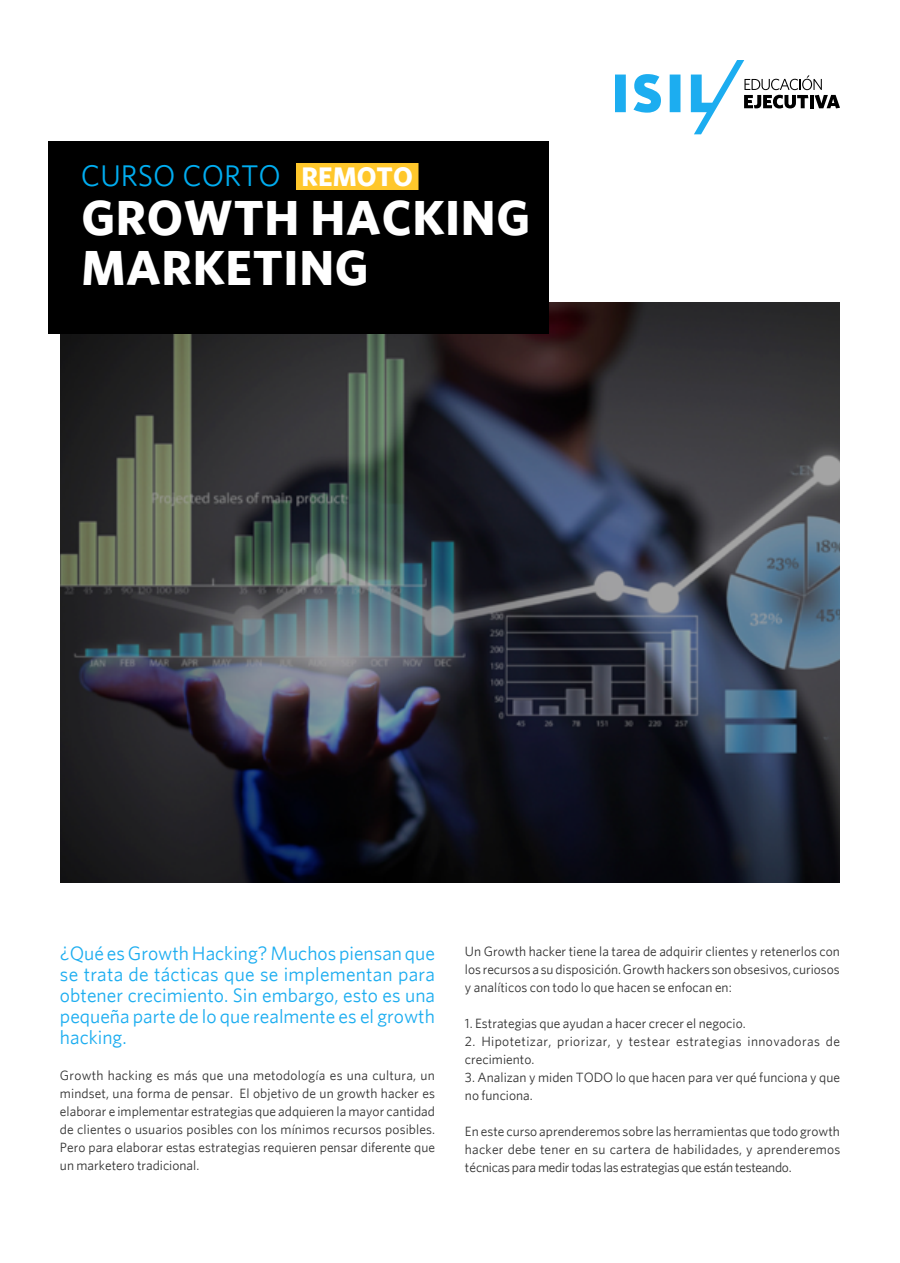
<style>
.page{position:relative;width:900px;height:1263px;background:#fff}
.page>*{position:absolute;margin:0;border:0;box-sizing:border-box;transform-origin:0 0}
.t1{font:700 49.5px/49.5px "Whitney";letter-spacing:.015em;color:#fff}
.t2{font:30px "Whitney";color:#00adf0}
.t3{font:19.5px/21px "Whitney";color:#1cadf0;text-align:justify}
.t4{font:13.5px/18px "Whitney";color:#333;text-align:justify}
.t5{font:13.5px/18px "Whitney";letter-spacing:.03em;color:#333}
.s1{font-family:"Minion Pro";color:#000}
.s2{font-weight:700;font-size:27px;color:#fff}
</style>
<div class="page">
<img style="left:60px;top:303px;width:780px;height:579px">
<div style="left:48px;top:141px;width:501px;height:193px;background:#000"></div>
<svg style="left:615px;top:60px;width:225px;height:74px"></svg>
<div style="left:296px;top:163px;width:123px;height:27px;background:#ffc72b"></div>
<h2 class="t2" style="left:81px;top:157px;width:333px">CURSO CORTO <span class="s1">!</span> <span class="s2">REMOTO</span></h2>
<h1 class="t1" style="left:81px;top:192px;width:451px">GROWTH HACKING<br>MARKETING</h1>
<h3 class="t3" style="left:60px;top:942px;width:377px">¿Qué es Growth Hacking? Muchos piensan que se trata de tácticas que se implementan para obtener crecimiento. Sin embargo, esto es una pequeña parte de lo que realmente es el growth hacking.</h3>
<p class="t4" style="left:60px;top:1066px;width:377px">Growth hacking es más que una metodología es una cultura, un mindset, una forma de pensar. El objetivo de un growth hacker es elaborar e implementar estrategias que adquieren la mayor cantidad de clientes o usuarios posibles con los mínimos recursos posibles.<br>Pero para elaborar estas estrategias requieren pensar diferente que un marketero tradicional.</p>
<p class="t4" style="left:465px;top:941px;width:377px">Un Growth hacker tiene la tarea de adquirir clientes y retenerlos con los recursos a su disposición. Growth hackers son obsesivos, curiosos y analíticos con todo lo que hacen se enfocan en:</p>
<p class="t4" style="left:465px;top:1013px;width:282px">1. Estrategias que ayudan a hacer crecer el negocio.</p>
<p class="t5" style="left:465px;top:1031px;width:376px">2. Hipotetizar, priorizar, y testear estrategias innovadoras de crecimiento.</p>
<p class="t4" style="left:465px;top:1067px;width:377px">3. Analizan y miden TODO lo que hacen para ver qué funciona y que no funciona.</p>
<p class="t4" style="left:465px;top:1121px;width:377px">En este curso aprenderemos sobre las herramientas que todo growth hacker debe tener en su cartera de habilidades, y aprenderemos técnicas para medir todas las estrategias que están testeando.</p>
</div>
